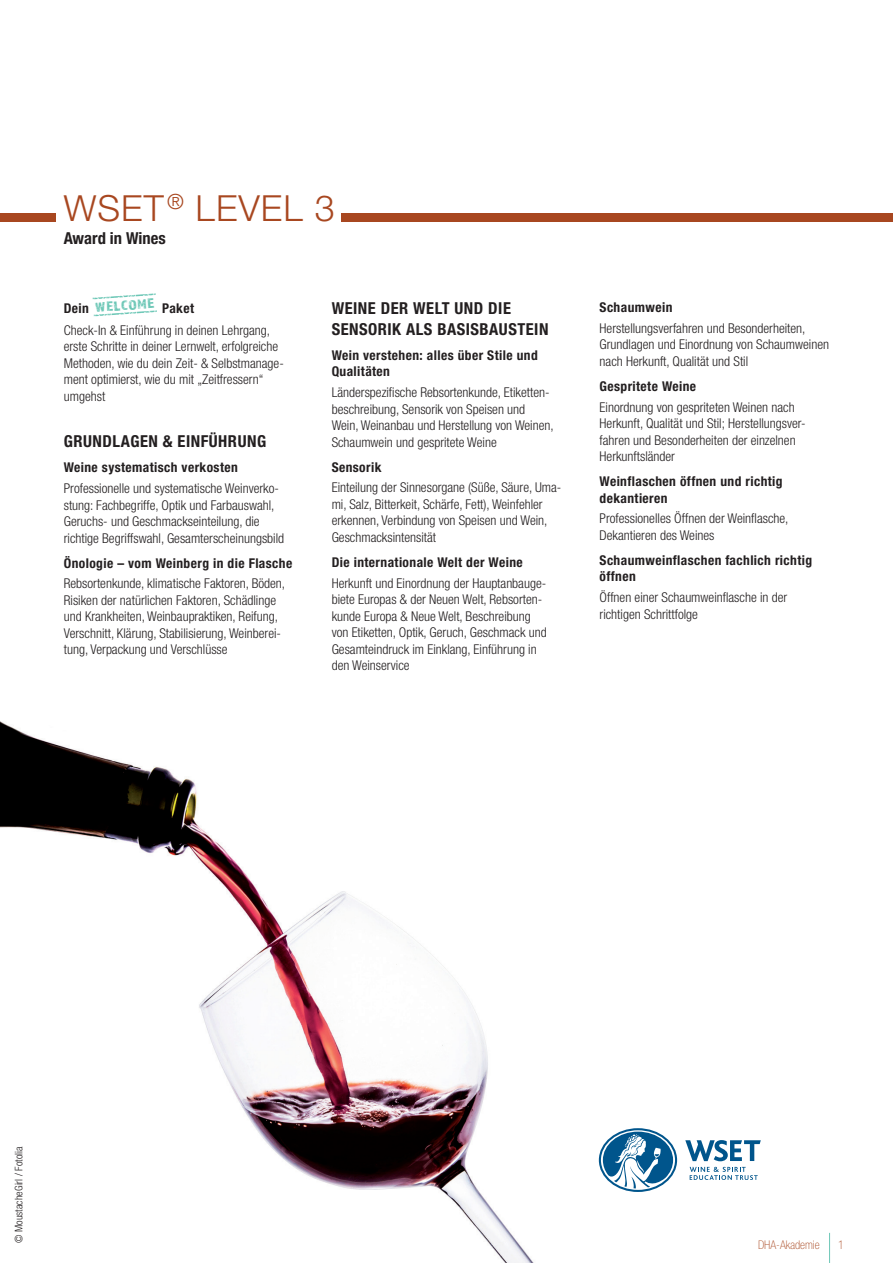
<style>
.page{position:relative;width:893px;height:1263px;background:#fff}
.page>*{position:absolute;margin:0;border:0;box-sizing:border-box;transform-origin:0 0}
.t1{font:300 36px "Helvetica Neue LT Std";letter-spacing:.03em;color:#a84720}
.t2{font:700 condensed 16.5px/21px "Helvetica Neue LT Pro";letter-spacing:.03em;color:#231f20}
.t3{font:700 condensed 16.5px "Helvetica Neue LT Pro";color:#231f20}
.t4{font:13.95px "Almaq Rough";color:#6cc7b6}
.t5{font:300 condensed 13.5px/16.5px "Helvetica Neue LT Pro";color:#231f20}
.t6{font:700 condensed 13.5px/16.5px "Helvetica Neue LT Pro";letter-spacing:.03em;color:#231f20}
.t7{font:100 condensed 12px "Helvetica Neue LT Std";color:#a84720}
.t8{font:300 condensed 10.5px "Helvetica Neue LT Pro";color:#231f20}
</style>
<div class="page">
<img style="left:1px;top:721px;width:533px;height:542px">
<svg style="left:685px;top:1140px;width:76px;height:21px"></svg>
<svg style="left:690px;top:1167px;width:68px;height:13px"></svg>
<svg style="left:599px;top:1128px;width:78px;height:64px"></svg>
<svg style="left:94px;top:310px;width:63px;height:6px"></svg>
<svg style="left:92px;top:293px;width:64px;height:6px"></svg>
<hr style="left:829px;top:1233px;width:1px;height:30px;background:#6cc7b6">
<div style="left:0;top:213px;width:55px;height:8px;background:#a84720"></div>
<div style="left:342px;top:213px;width:551px;height:8px;background:#a84720"></div>
<h1 class="t1" style="left:64px;top:186px;width:273px">WSET <sup>®</sup> LEVEL 3</h1>
<p class="t3" style="left:64px;top:228px;width:104px">Award in Wines</p>
<p class="t4" style="left:95px;top:299px;width:60px;rotate:-4deg">WELCOME</p>
<p class="t6" style="left:64px;top:299px;width:27px">Dein</p>
<p class="t6" style="left:162px;top:299px;width:33px">Paket</p>
<p class="t5" style="left:64px;top:322px;width:222px">Check-In &amp; Einführung in deinen Lehrgang, erste Schritte in deiner Lernwelt, erfolgreiche Methoden, wie du dein Zeit- &amp; Selbstmanage&shy;ment optimierst, wie du mit „Zeitfressern“ umgehst</p>
<p class="t2" style="left:64px;top:431px;width:204px">GRUNDLAGEN &amp; EINFÜHRUNG</p>
<p class="t6" style="left:64px;top:459px;width:176px">Weine systematisch verkosten</p>
<p class="t5" style="left:64px;top:480px;width:222px">Professionelle und systematische Weinverko&shy;stung: Fachbegriffe, Optik und Farbauswahl, Geruchs- und Geschmackseinteilung, die richtige Begriffswahl, Gesamterscheinungsbild</p>
<p class="t6" style="left:64px;top:554px;width:230px">Önologie – vom Weinberg in die Flasche</p>
<p class="t5" style="left:64px;top:575px;width:223px">Rebsortenkunde, klimatische Faktoren, Böden, Risiken der natürlichen Faktoren, Schädlinge und Krankheiten, Weinbaupraktiken, Reifung, Verschnitt, Klärung, Stabilisierung, Weinberei&shy;tung, Verpackung und Verschlüsse</p>
<p class="t2" style="left:332px;top:297px;width:218px">WEINE DER WELT UND DIE<br>SENSORIK ALS BASISBAUSTEIN</p>
<p class="t6" style="left:332px;top:347px;width:208px">Wein verstehen: alles über Stile und<br>Qualitäten</p>
<p class="t5" style="left:332px;top:384px;width:224px">Länderspezifische Rebsortenkunde, Etiketten&shy;beschreibung, Sensorik von Speisen und Wein, Weinanbau und Herstellung von Weinen, Schaumwein und gespritete Weine</p>
<p class="t6" style="left:332px;top:458px;width:51px">Sensorik</p>
<p class="t5" style="left:332px;top:479px;width:231px">Einteilung der Sinnesorgane (Süße, Säure, Uma&shy;mi, Salz, Bitterkeit, Schärfe, Fett), Weinfehler erkennen, Verbindung von Speisen und Wein, Geschmacksintensität</p>
<p class="t6" style="left:332px;top:554px;width:193px">Die internationale Welt der Weine</p>
<p class="t5" style="left:332px;top:574px;width:217px">Herkunft und Einordnung der Hauptanbauge&shy;biete Europas &amp; der Neuen Welt, Rebsorten&shy;kunde Europa &amp; Neue Welt, Beschreibung von Etiketten, Optik, Geruch, Geschmack und Gesamteindruck im Einklang, Einführung in den Weinservice</p>
<p class="t6" style="left:600px;top:299px;width:74px">Schaumwein</p>
<p class="t5" style="left:600px;top:320px;width:231px">Herstellungsverfahren und Besonderheiten,<br>Grundlagen und Einordnung von Schaumweinen nach Herkunft, Qualität und Stil</p>
<p class="t6" style="left:600px;top:378px;width:98px">Gespritete Weine</p>
<p class="t5" style="left:600px;top:399px;width:208px">Einordnung von gespriteten Weinen nach Herkunft, Qualität und Stil; Herstellungsver&shy;fahren und Besonderheiten der einzelnen Herkunftsländer</p>
<p class="t6" style="left:600px;top:473px;width:185px">Weinflaschen öffnen und richtig dekantieren</p>
<p class="t5" style="left:600px;top:510px;width:190px">Professionelles Öffnen der Weinflasche,<br>Dekantieren des Weines</p>
<p class="t6" style="left:600px;top:552px;width:214px">Schaumweinflaschen fachlich richtig öffnen</p>
<p class="t5" style="left:600px;top:589px;width:189px">Öffnen einer Schaumweinflasche in der richtigen Schrittfolge</p>
<p class="t8" style="left:13px;top:1243px;width:98px;rotate:-90deg">© MoustacheGirl / Fotolia</p>
<p class="t7" style="left:758px;top:1238px;width:63px">DHA-Akademie</p>
<p class="t7" style="left:838px;top:1238px;width:7px">1</p>
</div>
